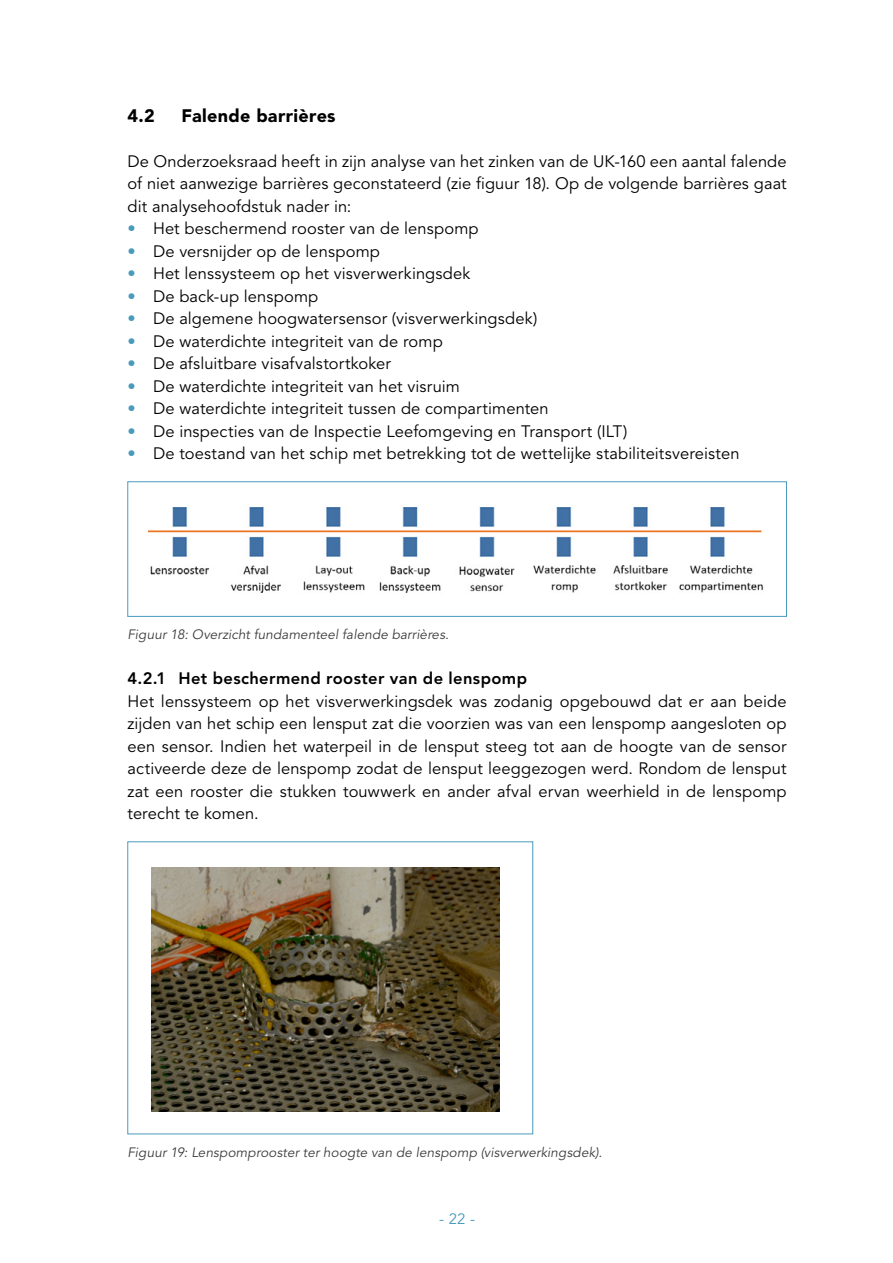
<style>
.page{position:relative;width:893px;height:1263px;background:#fff}
.page>*{position:absolute;margin:0;border:0;box-sizing:border-box;transform-origin:0 0}
.t1{font:900 18px "Avenir LT Std";letter-spacing:.015em;color:#000}
.Bodytekst{font:16.5px/22.5px "Avenir LT Std";letter-spacing:.005em;color:#000;text-align:justify}
.t2{font:800 16.5px "Avenir LT Std";letter-spacing:.025em;color:#000}
.t3{font:15px "Avenir LT Std";color:#499abb}
.Bijschrift{font:italic 13.5px "Avenir LT Std";letter-spacing:.01em;color:#3c3c3b}
.s1{font-weight:900;color:#499abb}
</style>
<div class="page">
<div style="left:128px;top:482px;width:659px;height:135px;border:1px solid #499abb"></div>
<img style="left:148px;top:507px;width:616px;height:86px">
<img style="left:152px;top:867px;width:348px;height:245px">
<p class="t1" style="left:128px;top:104px;width:29px">4.2</p>
<p class="t1" style="left:182px;top:104px;width:156px">Falende barrières</p>
<p class="Bodytekst" style="left:128px;top:150px;width:661px">De Onderzoeksraad heeft in zijn analyse van het zinken van de UK-160 een aantal falende of niet aanwezige barrières geconstateerd (zie figuur 18). Op de volgende barrières gaat dit analysehoofdstuk nader in:</p>
<p class="Bodytekst" style="left:128px;top:218px;width:353px"><span class="s1">•</span> Het beschermend rooster van de lenspomp</p>
<p class="Bodytekst" style="left:128px;top:240px;width:254px"><span class="s1">•</span> De versnijder op de lenspomp</p>
<p class="Bodytekst" style="left:128px;top:263px;width:344px"><span class="s1">•</span> Het lenssysteem op het visverwerkingsdek</p>
<p class="Bodytekst" style="left:128px;top:285px;width:192px"><span class="s1">•</span> De back-up lenspomp</p>
<p class="Bodytekst" style="left:128px;top:308px;width:411px"><span class="s1">•</span> De algemene hoogwatersensor (visverwerkingsdek)</p>
<p class="Bodytekst" style="left:128px;top:330px;width:317px"><span class="s1">•</span> De waterdichte integriteit van de romp</p>
<p class="Bodytekst" style="left:128px;top:353px;width:265px"><span class="s1">•</span> De afsluitbare visafvalstortkoker</p>
<p class="Bodytekst" style="left:128px;top:375px;width:334px"><span class="s1">•</span> De waterdichte integriteit van het visruim</p>
<p class="Bodytekst" style="left:128px;top:398px;width:423px"><span class="s1">•</span> De waterdichte integriteit tussen de compartimenten</p>
<p class="Bodytekst" style="left:128px;top:420px;width:501px"><span class="s1">•</span> De inspecties van de Inspectie Leefomgeving en Transport (ILT)</p>
<p class="Bodytekst" style="left:128px;top:443px;width:613px"><span class="s1">•</span> De toestand van het schip met betrekking tot de wettelijke stabiliteitsvereisten</p>
<p class="Bijschrift" style="left:128px;top:627px;width:323px">Figuur 18: Overzicht fundamenteel falende barrières.</p>
<p class="t2" style="left:128px;top:669px;width:401px">4.2.1 Het beschermend rooster van de lenspomp</p>
<p class="Bodytekst" style="left:128px;top:690px;width:661px">Het lenssysteem op het visverwerkingsdek was zodanig opgebouwd dat er aan beide zijden van het schip een lensput zat die voorzien was van een lenspomp aangesloten op een sensor. Indien het waterpeil in de lensput steeg tot aan de hoogte van de sensor activeerde deze de lenspomp zodat de lensput leeggezogen werd. Rondom de lensput zat een rooster die stukken touwwerk en ander afval ervan weerhield in de lenspomp terecht te komen.</p>
<p class="Bijschrift" style="left:128px;top:1144px;width:476px">Figuur 19: Lenspomprooster ter hoogte van de lenspomp (visverwerkingsdek).</p>
<p class="t3" style="left:439px;top:1210px;width:37px">- 22 -</p>
</div>
